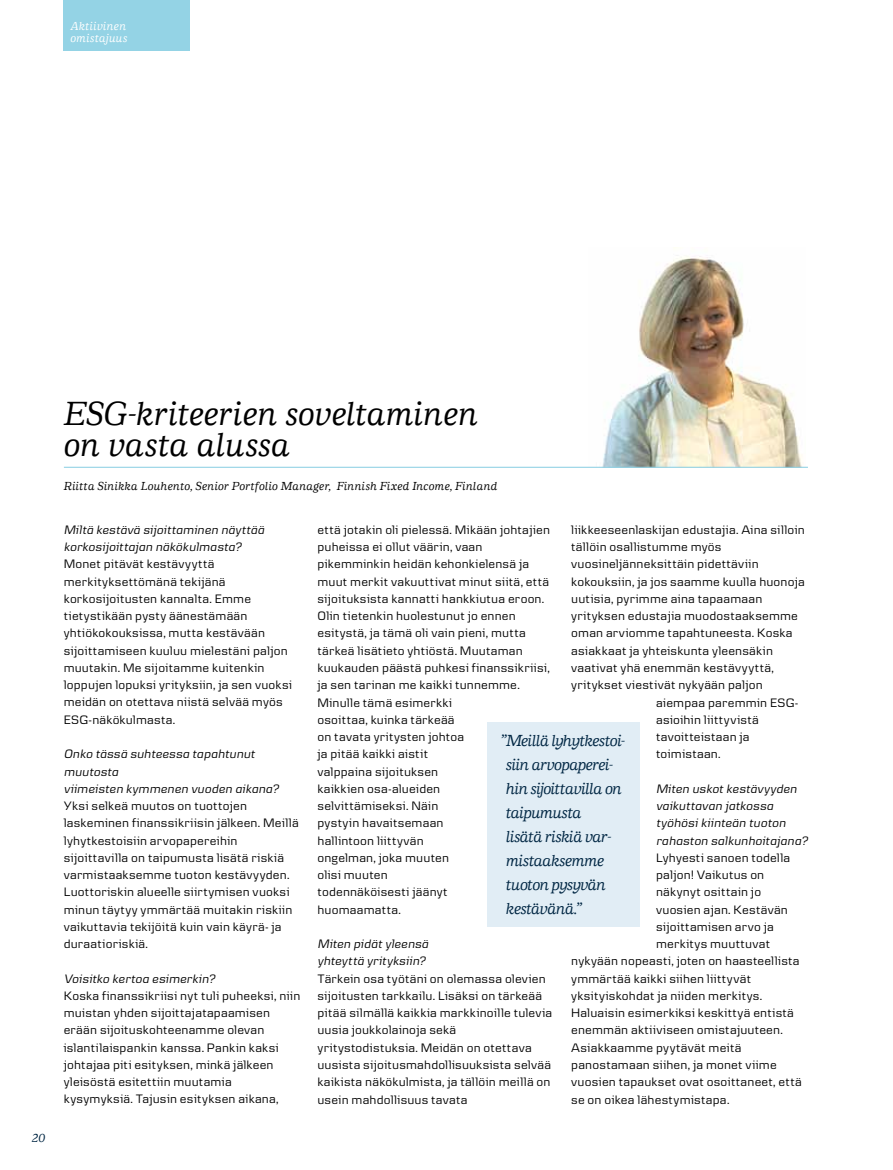
<style>
.page{position:relative;width:893px;height:1170px;background:#fff}
.page>*{position:absolute;margin:0;border:0;box-sizing:border-box;transform-origin:0 0}
.t1{font:italic 500 34.5px/31.5px "Danske Human";letter-spacing:-.005em;color:#000}
.t2{font:italic 500 16.5px/24px "Danske Human";letter-spacing:-.035em;color:#002643}
.t3{font:12.75px/17.2px "Danske Text";letter-spacing:.015em;color:#000}
.t4{font:italic 12.75px/17.2px "Danske Text";letter-spacing:.01em;color:#000}
.t5{font:italic 500 12px "Danske Human";letter-spacing:.02em;color:#000}
.t6{font:italic 500 12px/12px "Danske Human";letter-spacing:.02em;color:#fff}
.t7{font:italic 500 12px "Danske Human";color:#002643}
</style>
<div class="page">
<img style="left:602px;top:247px;width:200px;height:219px">
<div style="left:487px;top:722px;width:152px;height:204px;background:#e1edf5"></div>
<div style="left:63px;top:0;width:127px;height:50px;background:#94d3e5"></div>
<hr style="left:64px;top:466px;width:744px;height:2px;background:#94d3e5">
<p class="t6" style="left:71px;top:20px;width:59px">Aktiivinen omistajuus</p>
<p class="t7" style="left:32px;top:1131px;width:15px">20</p>
<h1 class="t1" style="left:64px;top:398px;width:416px">ESG-kriteerien soveltaminen on vasta alussa</h1>
<p class="t5" style="left:64px;top:479px;width:435px">Riitta Sinikka Louhento, Senior Portfolio Manager, Finnish Fixed Income, Finland</p>
<p class="t4" style="left:64px;top:520px;width:202px">Miltä kestävä sijoittaminen näyttää korkosijoittajan näkökulmasta?</p>
<p class="t3" style="left:64px;top:555px;width:230px">Monet pitävät kestävyyttä merkityksettömänä tekijänä korkosijoitusten kannalta. Emme tietystikään pysty äänestämään yhtiökokouksissa, mutta kestävään sijoittamiseen kuuluu mielestäni paljon muutakin. Me sijoitamme kuitenkin loppujen lopuksi yrityksiin, ja sen vuoksi meidän on otettava niistä selvää myös ESG-näkökulmasta.</p>
<p class="t4" style="left:64px;top:745px;width:217px">Onko tässä suhteessa tapahtunut muutosta<br>viimeisten kymmenen vuoden aikana?</p>
<p class="t3" style="left:64px;top:796px;width:237px">Yksi selkeä muutos on tuottojen laskeminen finanssikriisin jälkeen. Meillä lyhytkestoisiin arvopapereihin sijoittavilla on taipumusta lisätä riskiä varmistaaksemme tuoton kestävyyden.<br>Luottoriskin alueelle siirtymisen vuoksi minun täytyy ymmärtää muitakin riskiin vaikuttavia tekijöitä kuin vain käyrä- ja duraatioriskiä.</p>
<p class="t4" style="left:64px;top:969px;width:153px">Voisitko kertoa esimerkin?</p>
<p class="t3" style="left:64px;top:986px;width:238px">Koska finanssikriisi nyt tuli puheeksi, niin muistan yhden sijoittajatapaamisen erään sijoituskohteenamme olevan islantilaispankin kanssa. Pankin kaksi johtajaa piti esityksen, minkä jälkeen yleisöstä esitettiin muutamia kysymyksiä. Tajusin esityksen aikana,</p>
<p class="t3" style="left:317px;top:520px;width:234px">että jotakin oli pielessä. Mikään johtajien puheissa ei ollut väärin, vaan pikemminkin heidän kehonkielensä ja muut merkit vakuuttivat minut siitä, että sijoituksista kannatti hankkiutua eroon.<br>Olin tietenkin huolestunut jo ennen esitystä, ja tämä oli vain pieni, mutta tärkeä lisätieto yhtiöstä. Muutaman kuukauden päästä puhkesi finanssikriisi, ja sen tarinan me kaikki tunnemme.<br>Minulle tämä esimerkki<br>osoittaa, kuinka tärkeää<br>on tavata yritysten johtoa<br>ja pitää kaikki aistit<br>valppaina sijoituksen<br>kaikkien osa-alueiden<br>selvittämiseksi. Näin<br>pystyin havaitsemaan<br>hallintoon liittyvän<br>ongelman, joka muuten<br>olisi muuten<br>todennäköisesti jäänyt<br>huomaamatta.</p>
<p class="t4" style="left:317px;top:934px;width:113px">Miten pidät yleensä yhteyttä yrityksiin?</p>
<p class="t3" style="left:317px;top:969px;width:236px">Tärkein osa työtäni on olemassa olevien sijoitusten tarkkailu. Lisäksi on tärkeää pitää silmällä kaikkia markkinoille tulevia uusia joukkolainoja sekä yritystodistuksia. Meidän on otettava uusista sijoitusmahdollisuuksista selvää kaikista näkökulmista, ja tällöin meillä on usein mahdollisuus tavata</p>
<p class="t3" style="left:571px;top:520px;width:235px">liikkeeseenlaskijan edustajia. Aina silloin</p>
<p class="t3" style="left:571px;top:538px;width:152px">tällöin osallistumme myös</p>
<p class="t3" style="left:571px;top:555px;width:189px">vuosineljänneksittäin pidettäviin</p>
<p class="t3" style="left:571px;top:572px;width:235px">kokouksiin, ja jos saamme kuulla huonoja</p>
<p class="t3" style="left:571px;top:589px;width:193px">uutisia, pyrimme aina tapaamaan</p>
<p class="t3" style="left:571px;top:607px;width:228px">yrityksen edustajia muodostaaksemme</p>
<p class="t3" style="left:571px;top:624px;width:223px">oman arviomme tapahtuneesta. Koska</p>
<p class="t3" style="left:571px;top:641px;width:203px">asiakkaat ja yhteiskunta yleensäkin</p>
<p class="t3" style="left:571px;top:658px;width:204px">vaativat yhä enemmän kestävyyttä,</p>
<p class="t3" style="left:571px;top:676px;width:193px">yritykset viestivät nykyään paljon</p>
<p class="t3" style="left:656px;top:693px;width:144px">aiempaa paremmin ESG-</p>
<p class="t3" style="left:656px;top:710px;width:104px">asioihin liittyvistä</p>
<p class="t3" style="left:656px;top:727px;width:95px">tavoitteistaan ja</p>
<p class="t3" style="left:656px;top:745px;width:66px">toimistaan.</p>
<p class="t4" style="left:656px;top:779px;width:153px">Miten uskot kestävyyden vaikuttavan jatkossa työhösi kiinteän tuoton rahaston salkunhoitajana?</p>
<p class="t3" style="left:656px;top:848px;width:136px">Lyhyesti sanoen todella</p>
<p class="t3" style="left:656px;top:865px;width:110px">paljon! Vaikutus on</p>
<p class="t3" style="left:656px;top:883px;width:107px">näkynyt osittain jo</p>
<p class="t3" style="left:656px;top:900px;width:133px">vuosien ajan. Kestävän</p>
<p class="t3" style="left:656px;top:917px;width:119px">sijoittamisen arvo ja</p>
<p class="t3" style="left:656px;top:934px;width:116px">merkitys muuttuvat</p>
<p class="t3" style="left:571px;top:952px;width:230px">nykyään nopeasti, joten on haasteellista</p>
<p class="t3" style="left:571px;top:969px;width:182px">ymmärtää kaikki siihen liittyvät</p>
<p class="t3" style="left:571px;top:986px;width:193px">yksityiskohdat ja niiden merkitys.</p>
<p class="t3" style="left:571px;top:1003px;width:224px">Haluaisin esimerkiksi keskittyä entistä</p>
<p class="t3" style="left:571px;top:1021px;width:213px">enemmän aktiiviseen omistajuuteen.</p>
<p class="t3" style="left:571px;top:1038px;width:172px">Asiakkaamme pyytävät meitä</p>
<p class="t3" style="left:571px;top:1055px;width:207px">panostamaan siihen, ja monet viime</p>
<p class="t3" style="left:571px;top:1072px;width:232px">vuosien tapaukset ovat osoittaneet, että</p>
<p class="t3" style="left:571px;top:1090px;width:160px">se on oikea lähestymistapa.</p>
<p class="t2" style="left:506px;top:728px;width:120px;text-indent:-6px">”Meillä lyhytkestoi&shy;siin arvopaperei&shy;hin sijoittavilla on taipumusta<br>lisätä riskiä var&shy;mistaaksemme tuoton pysyvän kestävänä.”</p>
</div>
